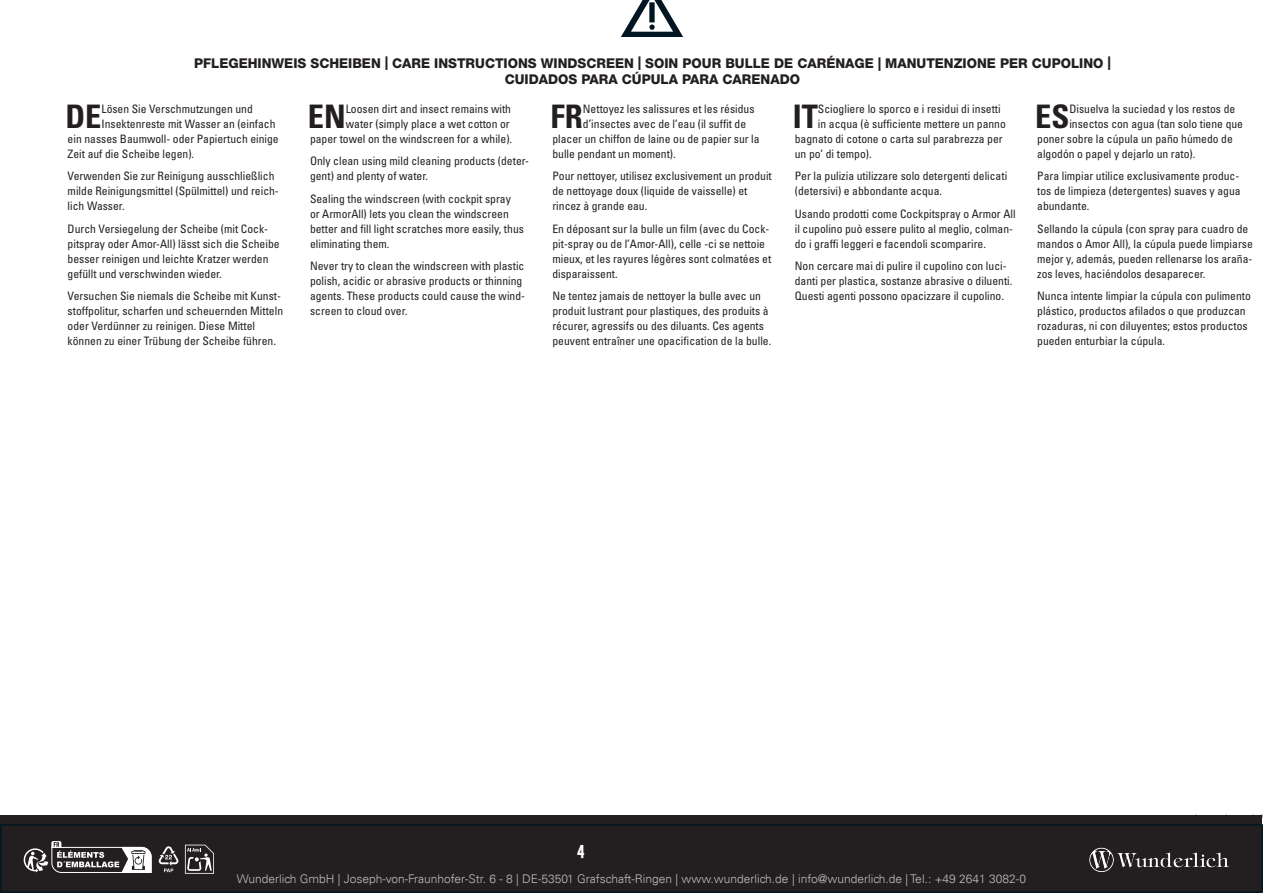
<style>
.page{position:relative;width:1263px;height:893px;background:#fff}
.page>*{position:absolute;margin:0;border:0;box-sizing:border-box;transform-origin:0 0}
.t1{font:700 condensed 32.4px "Univers LT Std";color:#231f20}
.t2{font:800 13.5px/15.5px "Helvetica Neue LT Std";color:#231f20;text-align:center}
.t3{font:700 13.5px "Gobold";color:#fff}
.t4{font:300 12px "Univers LT";color:#bcbdc0}
.t5{font:condensed 11.7px/15px "Univers LT Std";color:#231f20}
</style>
<div class="page">
<img style="left:621px;top:0;width:63px;height:37px">
<div style="left:1px;top:815px;width:1261px;height:77px;background:#231f20"></div>
<div style="left:0;top:824px;width:1263px;height:69px;border:2px solid #011622"></div>
<img style="left:1086px;top:824px;width:177px;height:69px">
<svg style="left:158px;top:846px;width:20px;height:26px"></svg>
<svg style="left:0;top:841px;width:152px;height:52px"></svg>
<svg style="left:185px;top:845px;width:29px;height:29px"></svg>
<p class="t2" style="left:194px;top:55px;width:918px">PFLEGEHINWEIS SCHEIBEN | CARE INSTRUCTIONS WINDSCREEN | SOIN POUR BULLE DE CARÉNAGE | MANUTENZIONE PER CUPOLINO |<br>CUIDADOS PARA CÚPULA PARA CARENADO</p>
<h1 class="t1" style="left:66px;top:97px;width:37px">DE</h1>
<p class="t5" style="left:101px;top:101px;width:153px">Lösen Sie Verschmutzungen und</p>
<p class="t5" style="left:101px;top:116px;width:175px">Insektenreste mit Wasser an (einfach</p>
<p class="t5" style="left:68px;top:131px;width:213px">ein nasses Baumwoll- oder Papiertuch einige</p>
<p class="t5" style="left:68px;top:146px;width:128px">Zeit auf die Scheibe legen).</p>
<p class="t5" style="left:68px;top:169px;width:213px">Verwenden Sie zur Reinigung ausschließlich milde Reinigungsmittel (Spülmittel) und reich&shy;lich Wasser.</p>
<p class="t5" style="left:68px;top:221px;width:213px">Durch Versiegelung der Scheibe (mit Cock&shy;pitspray oder Amor-All) lässt sich die Scheibe besser reinigen und leichte Kratzer werden gefüllt und verschwinden wieder.</p>
<p class="t5" style="left:68px;top:288px;width:217px">Versuchen Sie niemals die Scheibe mit Kunst&shy;stoffpolitur, scharfen und scheuernden Mitteln oder Verdünner zu reinigen. Diese Mittel können zu einer Trübung der Scheibe führen.</p>
<h1 class="t1" style="left:308px;top:97px;width:39px">EN</h1>
<p class="t5" style="left:310px;top:101px;width:204px;text-align:right">Loosen dirt and insect remains with<br>water (simply place a wet cotton or<br>paper towel on the windscreen for a while).</p>
<p class="t5" style="left:310px;top:154px;width:221px">Only clean using mild cleaning products (deter&shy;gent) and plenty of water.</p>
<p class="t5" style="left:310px;top:191px;width:215px">Sealing the windscreen (with cockpit spray<br>or ArmorAll) lets you clean the windscreen better and fill light scratches more easily, thus eliminating them.</p>
<p class="t5" style="left:310px;top:258px;width:217px">Never try to clean the windscreen with plastic polish, acidic or abrasive products or thinning agents. These products could cause the wind&shy;screen to cloud over.</p>
<h1 class="t1" style="left:550px;top:97px;width:34px">FR</h1>
<p class="t5" style="left:583px;top:101px;width:173px">Nettoyez les salissures et les résidus</p>
<p class="t5" style="left:583px;top:116px;width:165px">d’insectes avec de l’eau (il suffit de</p>
<p class="t5" style="left:552px;top:131px;width:209px">placer un chiffon de laine ou de papier sur la</p>
<p class="t5" style="left:552px;top:146px;width:125px">bulle pendant un moment).</p>
<p class="t5" style="left:552px;top:169px;width:221px">Pour nettoyer, utilisez exclusivement un produit de nettoyage doux (liquide de vaisselle) et rincez à grande eau.</p>
<p class="t5" style="left:552px;top:221px;width:220px">En déposant sur la bulle un film (avec du Cock&shy;pit-spray ou de l’Amor-All), celle -ci se nettoie mieux, et les rayures légères sont colmatées et disparaissent.</p>
<p class="t5" style="left:552px;top:288px;width:220px">Ne tentez jamais de nettoyer la bulle avec un produit lustrant pour plastiques, des produits à récurer, agressifs ou des diluants. Ces agents peuvent entraîner une opacification de la bulle.</p>
<h1 class="t1" style="left:793px;top:97px;width:27px">IT</h1>
<p class="t5" style="left:818px;top:101px;width:184px">Sciogliere lo sporco e i residui di insetti</p>
<p class="t5" style="left:818px;top:116px;width:189px">in acqua (è sufficiente mettere un panno</p>
<p class="t5" style="left:795px;top:131px;width:209px">bagnato di cotone o carta sul parabrezza per</p>
<p class="t5" style="left:795px;top:146px;width:78px">un po’ di tempo).</p>
<p class="t5" style="left:795px;top:169px;width:214px">Per la pulizia utilizzare solo detergenti delicati (detersivi) e abbondante acqua.</p>
<p class="t5" style="left:795px;top:206px;width:222px">Usando prodotti come Cockpitspray o Armor All il cupolino può essere pulito al meglio, colman&shy;do i graffi leggeri e facendoli scomparire.</p>
<p class="t5" style="left:795px;top:258px;width:219px">Non cercare mai di pulire il cupolino con luci&shy;danti per plastica, sostanze abrasive o diluenti.<br>Questi agenti possono opacizzare il cupolino.</p>
<h1 class="t1" style="left:1035px;top:97px;width:36px">ES</h1>
<p class="t5" style="left:1069px;top:101px;width:167px">Disuelva la suciedad y los restos de</p>
<p class="t5" style="left:1069px;top:116px;width:175px">insectos con agua (tan solo tiene que</p>
<p class="t5" style="left:1037px;top:131px;width:197px">poner sobre la cúpula un paño húmedo de</p>
<p class="t5" style="left:1037px;top:146px;width:160px">algodón o papel y dejarlo un rato).</p>
<p class="t5" style="left:1037px;top:169px;width:205px;text-align:justify">Para limpiar utilice exclusivamente produc&shy;tos de limpieza (detergentes) suaves y agua abundante.</p>
<p class="t5" style="left:1037px;top:221px;width:217px">Sellando la cúpula (con spray para cuadro de mandos o Amor All), la cúpula puede limpiarse mejor y, además, pueden rellenarse los araña&shy;zos leves, haciéndolos desaparecer.</p>
<p class="t5" style="left:1037px;top:288px;width:215px">Nunca intente limpiar la cúpula con pulimento plástico, productos afilados o que produzcan rozaduras, ni con diluyentes; estos productos pueden enturbiar la cúpula.</p>
<p class="t3" style="left:577px;top:843px;width:9px">4</p>
<p class="t4" style="left:237px;top:871px;width:790px">Wunderlich GmbH | Joseph-von-Fraunhofer-Str. 6 - 8 | DE-53501 Grafschaft-Ringen | www.wunderlich.de | info@wunderlich.de | Tel.: +49 2641 3082-0</p>
</div>
